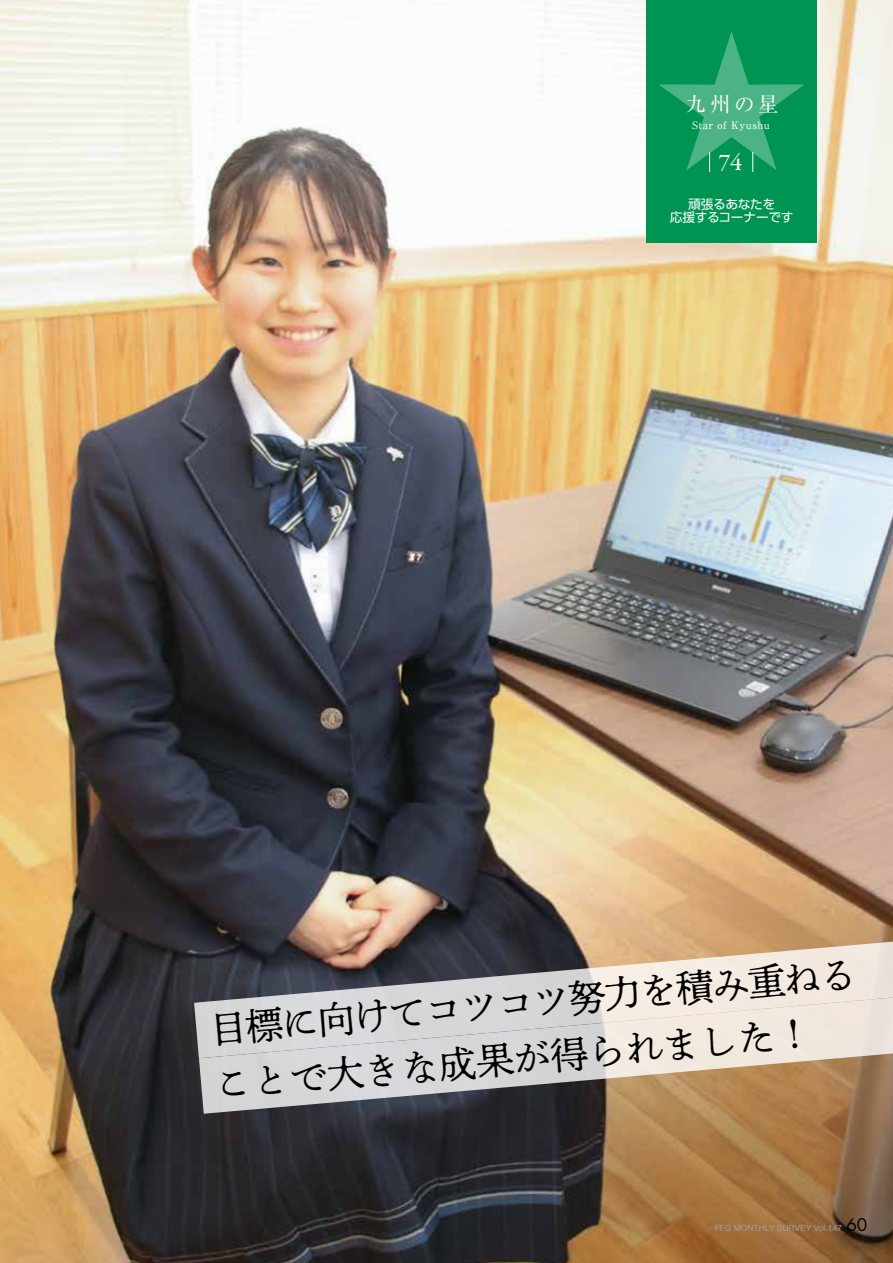
<style>
.page{position:relative;width:893px;height:1263px;background:#fff}
.page>*{position:absolute;margin:0;border:0;box-sizing:border-box;transform-origin:0 0}
.t1{font:37.5px/55.5px "P Shuei N Min Std L";color:#000}
.t2{font:24.3px "Garamond Premr Pro";color:#fff}
.t3{font:20.55px "Ryumin Pr 6";color:#fff}
.t4{font:16.95px "Futura";color:#000}
.t5{font:12.75px/13.5px "UD Shin Go Pro";letter-spacing:-.03em;color:#fff;text-align:center}
.t6{font:500 10.35px "Ryumin Pr 6";letter-spacing:.05em;color:#fff}
.t7{font:8.55px "Helvetica";color:#9fa0a0}
</style>
<div class="page">
<img style="left:0;top:0;width:893px;height:1263px">
<div style="left:646px;top:0;width:171px;height:242px;background:#009453"></div>
<svg style="left:659px;top:32px;width:145px;height:140px"></svg>
<svg style="left:194px;top:938px;width:699px;height:120px;background:#988e88"></svg>
<svg style="left:199px;top:994px;width:694px;height:120px;background:#c6bdb5"></svg>
<p class="t3" style="left:686px;top:89px;width:95px">九州の星</p>
<p class="t2" style="left:719px;top:148px;width:25px">74</p>
<p class="t6" style="left:692px;top:117px;width:79px">Star of Kyushu</p>
<p class="t5" style="left:670px;top:197px;width:125px">頑張るあなたを<br>応援するコーナーです</p>
<p class="t1" style="left:207px;top:1001px;width:651px;rotate:-5deg">目標に向けてコツコツ努力を積み重ねることで大きな成果が得られました!</p>
<p class="t4" style="left:846px;top:1213px;width:22px">60</p>
<p class="t7" style="left:714px;top:1221px;width:129px">FFG MONTHLY SURVEY Vol.147</p>
</div>
